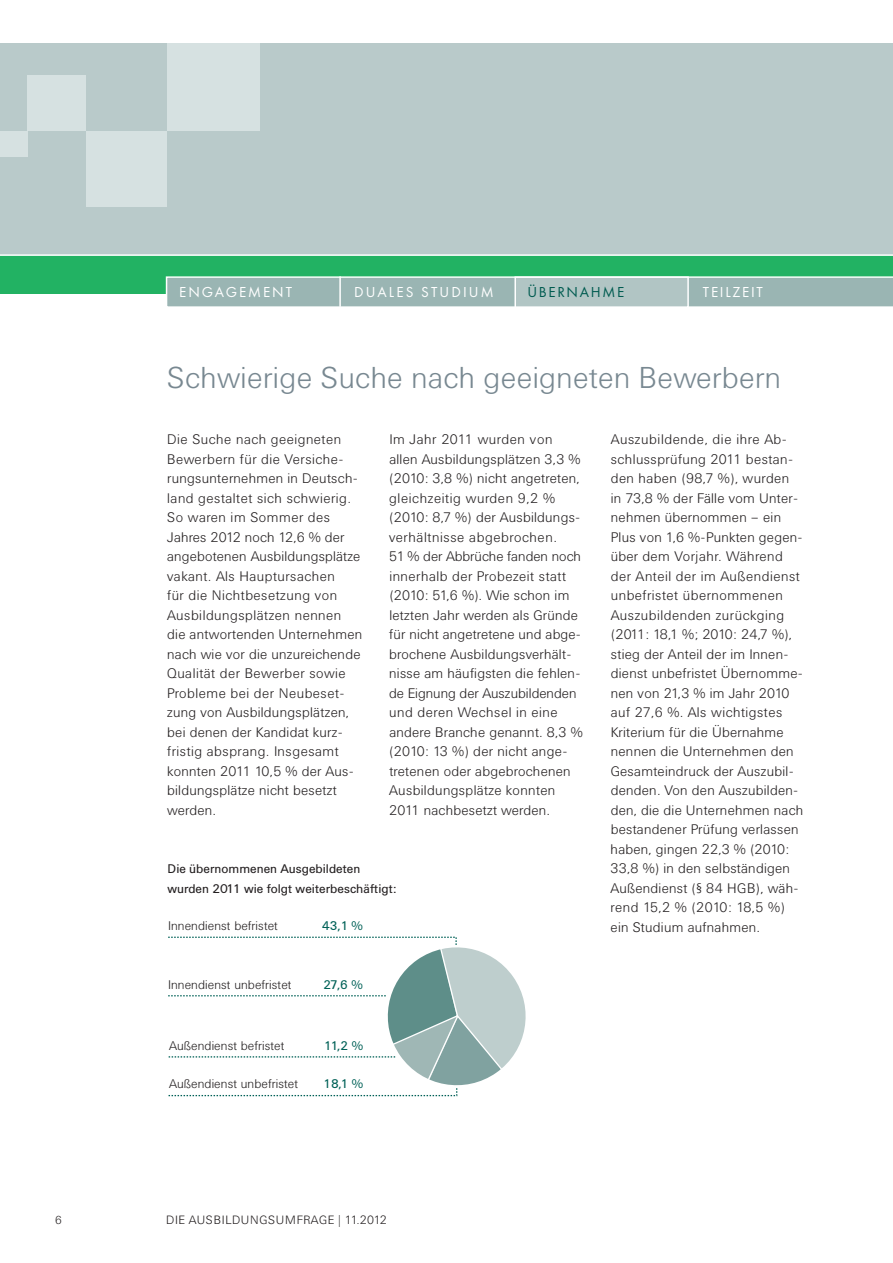
<style>
.page{position:relative;width:893px;height:1263px;background:#fff}
.page>*{position:absolute;margin:0;border:0;box-sizing:border-box;transform-origin:0 0}
.t1{font:300 30px "Univers BQ";letter-spacing:.01em;color:#788891}
.t2{font:15px "Futura T";letter-spacing:.13em;color:#fff}
.t3{font:15px "Futura T";letter-spacing:.115em;color:#005b50}
.t4{font:300 13.8px/19.5px "Univers BQ";letter-spacing:.02em;color:#231f20}
.t5{font:300 12.45px "Univers BQ";letter-spacing:.005em;color:#231f20}
.t6{font:12.45px/19.5px "Univers BQ";color:#231f20}
.t7{font:12.45px "Univers BQ";letter-spacing:-.05em;color:#006157}
.t8{font:300 12px "Univers BQ";letter-spacing:.05em;color:#231f20}
.t9{font:300 11.55px "Univers BQ";color:#231f20}
</style>
<div class="page">
<div style="left:0;top:44px;width:893px;height:234px;background:#b9caca"></div>
<div style="left:167px;top:44px;width:93px;height:87px;background:#d6e1e1"></div>
<div style="left:87px;top:131px;width:80px;height:76px;background:#d6e1e1"></div>
<div style="left:28px;top:76px;width:58px;height:55px;background:#d6e1e1"></div>
<div style="left:0;top:131px;width:28px;height:26px;background:#d6e1e1"></div>
<div style="left:0;top:255px;width:893px;height:38px;background:#22b263"></div>
<hr style="left:0;top:254px;width:893px;height:2px;background:#fff">
<svg style="left:166px;top:276px;width:727px;height:31px;background:#9fbab7"></svg>
<div style="left:516px;top:278px;width:171px;height:28px;background:#b1c5c4"></div>
<div style="left:514px;top:276px;width:175px;height:32px;border:2px solid #fff"></div>
<hr style="left:339px;top:276px;width:2px;height:31px;background:#fff">
<svg style="left:168px;top:936px;width:358px;height:161px"></svg>
<p class="t2" style="left:179px;top:283px;width:114px">ENGAGEMENT</p>
<p class="t2" style="left:354px;top:283px;width:141px">DUALES STUDIUM</p>
<p class="t3" style="left:527px;top:283px;width:98px">ÜBERNAHME</p>
<p class="t2" style="left:703px;top:283px;width:61px">TEILZEIT</p>
<h1 class="t1" style="left:167px;top:361px;width:615px">Schwierige Suche nach geeigneten Bewerbern</h1>
<p class="t4" style="left:167px;top:429px;width:197px">Die Suche nach geeigneten<br>Bewerbern für die Versiche&shy;rungsunternehmen in Deutsch&shy;land gestaltet sich schwierig.<br>So waren im Sommer des<br>Jahres 2012 noch 12,6 % der<br>an gebotenen Ausbildungsplätze vakant. Als Hauptursachen<br>für die Nichtbesetzung von<br>Aus bildungsplätzen nennen die antwortenden Unternehmen nach wie vor die unzureichende<br>Qualität der Be werber sowie<br>Probleme bei der Neubeset&shy;zung von Aus bil dungs plätzen, bei denen der Kandidat kurz - fristig ab sprang. Insgesamt konnten 2011 10,5 % der Aus&shy;bildungsplätze nicht besetzt werden.</p>
<p class="t4" style="left:389px;top:429px;width:195px">Im Jahr 2011 wurden von allen Ausbildungsplätzen 3,3 % (2010: 3,8 %) nicht angetreten, gleichzeitig wurden 9,2 % (2010: 8,7 %) der Ausbildungs&shy;verhältnisse abgebrochen.<br>51 % der Abbrüche fanden noch innerhalb der Probezeit statt (2010: 51,6 %). Wie schon im letzten Jahr werden als Gründe für nicht angetretene und ab ge - brochene Ausbildungsverhält&shy;nisse am häu figsten die fehlen&shy;de Eignung der Auszubildenden und deren Wechsel in eine andere Branche genannt. 8,3 % (2010: 13 %) der nicht ange - tretenen oder abgebrochenen<br>Ausbildungsplätze konnten<br>2011 nachbesetzt werden.</p>
<p class="t4" style="left:611px;top:429px;width:194px">Auszubildende, die ihre Ab - schlussprüfung 2011 be stan&shy;den haben (98,7 %), wurden<br>in 73,8 % der Fälle vom Unter - nehmen übernommen – ein<br>Plus von 1,6 %-Punkten gegen&shy;über dem Vorjahr. Während der Anteil der im Außendienst unbefristet übernommenen<br>Auszubil denden zurückging (2011: 18,1 %; 2010: 24,7 %), stieg der Anteil der im Innen&shy;dienst unbefristet Übernomme&shy;nen von 21,3 % im Jahr 2010 auf 27,6 %. Als wichtigstes<br>Kriterium für die Übernahme nennen die Unternehmen den<br>Gesamteindruck der Aus zu bil - denden. Von den Auszubilden&shy;den, die die Unternehmen nach bestandener Prüfung verlassen haben, gingen 22,3 % (2010:<br>33,8 %) in den selbständigen<br>Außendienst (§ 84 HGB), wäh&shy;rend 15,2 % (2010: 18,5 %) ein Studium aufnahmen.</p>
<p class="t6" style="left:168px;top:859px;width:230px">Die übernommenen Ausgebildeten wurden 2011 wie folgt weiterbeschäftigt:</p>
<p class="t5" style="left:168px;top:919px;width:111px">Innendienst befristet</p>
<p class="t7" style="left:322px;top:919px;width:42px">43,1 %</p>
<p class="t5" style="left:168px;top:977px;width:125px">Innendienst unbefristet</p>
<p class="t7" style="left:323px;top:977px;width:41px">27,6 %</p>
<p class="t5" style="left:169px;top:1038px;width:117px">Außendienst befristet</p>
<p class="t7" style="left:324px;top:1038px;width:40px">11,2 %</p>
<p class="t5" style="left:169px;top:1077px;width:131px">Außendienst unbefristet</p>
<p class="t7" style="left:324px;top:1077px;width:41px">18,1 %</p>
<p class="t9" style="left:55px;top:1214px;width:8px">6</p>
<p class="t8" style="left:166px;top:1213px;width:222px">DIE AUSBILDUNGSUMFRAGE | 11.2012</p>
</div>
